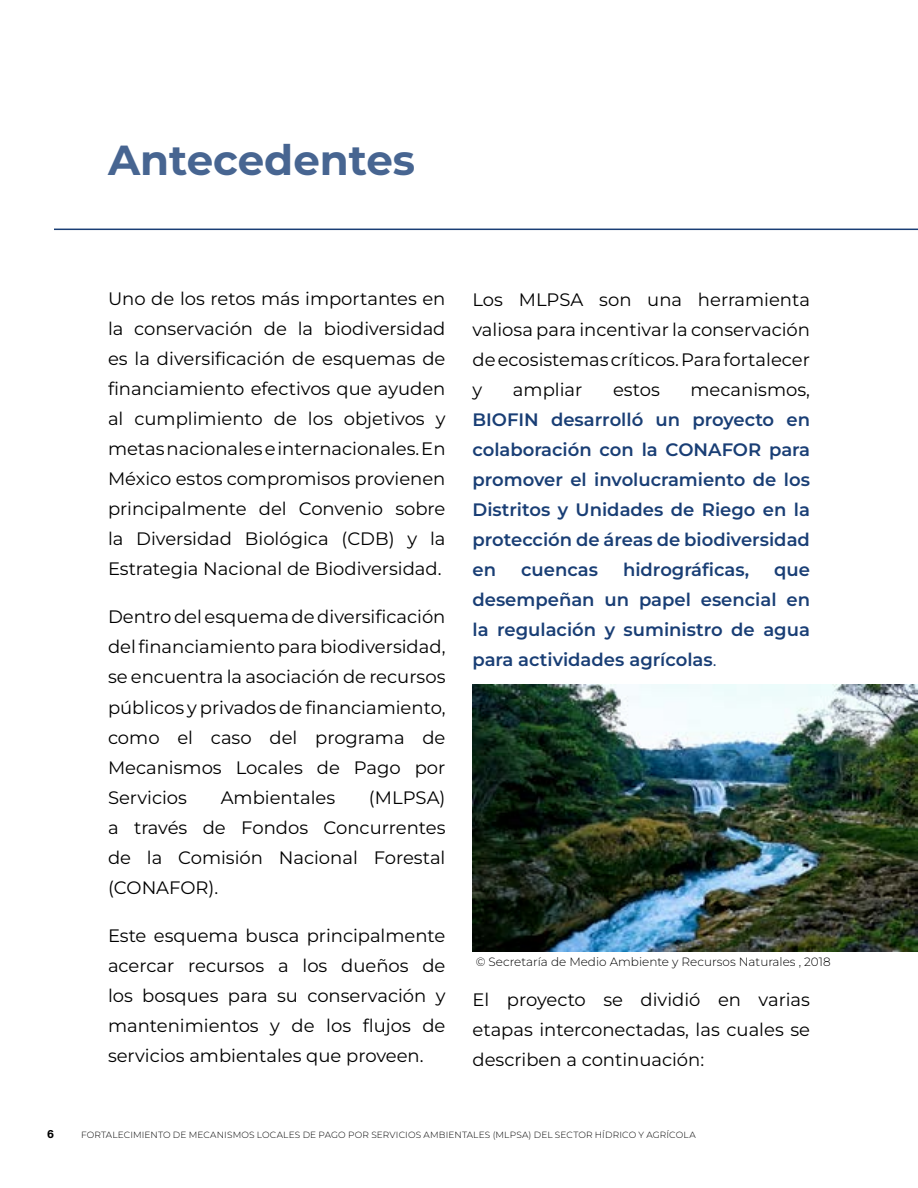
<style>
.page{position:relative;width:918px;height:1188px;background:#fff}
.page>*{position:absolute;margin:0;border:0;box-sizing:border-box;transform-origin:0 0}
.t1{font:700 42px "Montserrat";color:#476591}
.t2{font:18px/30px "Montserrat";color:#000;text-align:justify}
.t3{font:600 18px/30px "Montserrat";color:#193e75;text-align:justify}
.t4{font:300 12px "Montserrat";color:#000}
.t5{font:700 12px "Acumin Pro";color:#000}
.t6{font:300 9px "Montserrat";letter-spacing:.015em;color:#000}
.s1{font-weight:400}
</style>
<div class="page">
<hr style="left:54px;top:229px;width:864px;height:1px;background:#193e75">
<hr style="left:917px;top:0;width:1px;height:1188px;background:#56baa2">
<img style="left:472px;top:684px;width:446px;height:267px">
<h1 class="t1" style="left:108px;top:130px;width:309px">Antecedentes</h1>
<p class="t2" style="left:108px;top:283px;width:339px">Uno de los retos más importantes en la conservación de la biodiversidad es la diversificación de esquemas de financiamiento efectivos que ayuden al cumplimiento de los objetivos y metas nacionales e internacionales. En México estos compromisos provienen principalmente del Convenio sobre la Diversidad Biológica (CDB) y la Estrategia Nacional de Biodiversidad.</p>
<p class="t2" style="left:108px;top:601px;width:339px">Dentro del esquema de diversificación del financiamiento para biodiversidad, se encuentra la asociación de recursos públicos y privados de financiamiento, como el caso del programa de Mecanismos Locales de Pago por Servicios</p>
<p class="t2" style="left:108px;top:781px;width:339px;text-indent:261px">(MLPSA) a través de Fondos Concurrentes de la Comisión Nacional Forestal (CONAFOR).</p>
<p class="t2" style="left:108px;top:920px;width:339px">Este esquema busca principalmente acercar recursos a los dueños de los bosques para su conservación y mantenimientos y de los flujos de servicios ambientales que proveen.</p>
<p class="t2" style="left:221px;top:781px;width:116px">Ambientales</p>
<p class="t2" style="left:472px;top:284px;width:339px">Los MLPSA son una herramienta valiosa para incentivar la conservación de ecosistemas críticos. Para fortalecer y</p>
<p class="t2" style="left:513px;top:374px;width:71px">ampliar</p>
<p class="t2" style="left:613px;top:374px;width:48px">estos</p>
<p class="t2" style="left:691px;top:374px;width:121px">mecanismos,</p>
<p class="t3" style="left:472px;top:403px;width:339px">BIOFIN desarrolló un proyecto en colaboración con la CONAFOR para promover el involucramiento de los Distritos y Unidades de Riego en la protección de áreas de biodiversidad en</p>
<p class="t3" style="left:521px;top:553px;width:78px">cuencas</p>
<p class="t3" style="left:623px;top:553px;width:128px">hidrográficas,</p>
<p class="t3" style="left:472px;top:553px;width:339px;text-indent:302px">que desempeñan un papel esencial en la regulación y suministro de agua para actividades agrícolas<span class="s1">.</span></p>
<p class="t4" style="left:476px;top:953px;width:356px">© Secretaría de Medio Ambiente y Recursos Naturales , 2018</p>
<p class="t2" style="left:472px;top:984px;width:339px">El proyecto se dividió en varias etapas interconectadas, las cuales se describen a continuación:</p>
<p class="t5" style="left:47px;top:1126px;width:8px">6</p>
<p class="t6" style="left:81px;top:1129px;width:616px">FORTALECIMIENTO DE MECANISMOS LOCALES DE PAGO POR SERVICIOS AMBIENTALES (MLPSA) DEL SECTOR HÍDRICO Y AGRÍCOLA</p>
</div>
